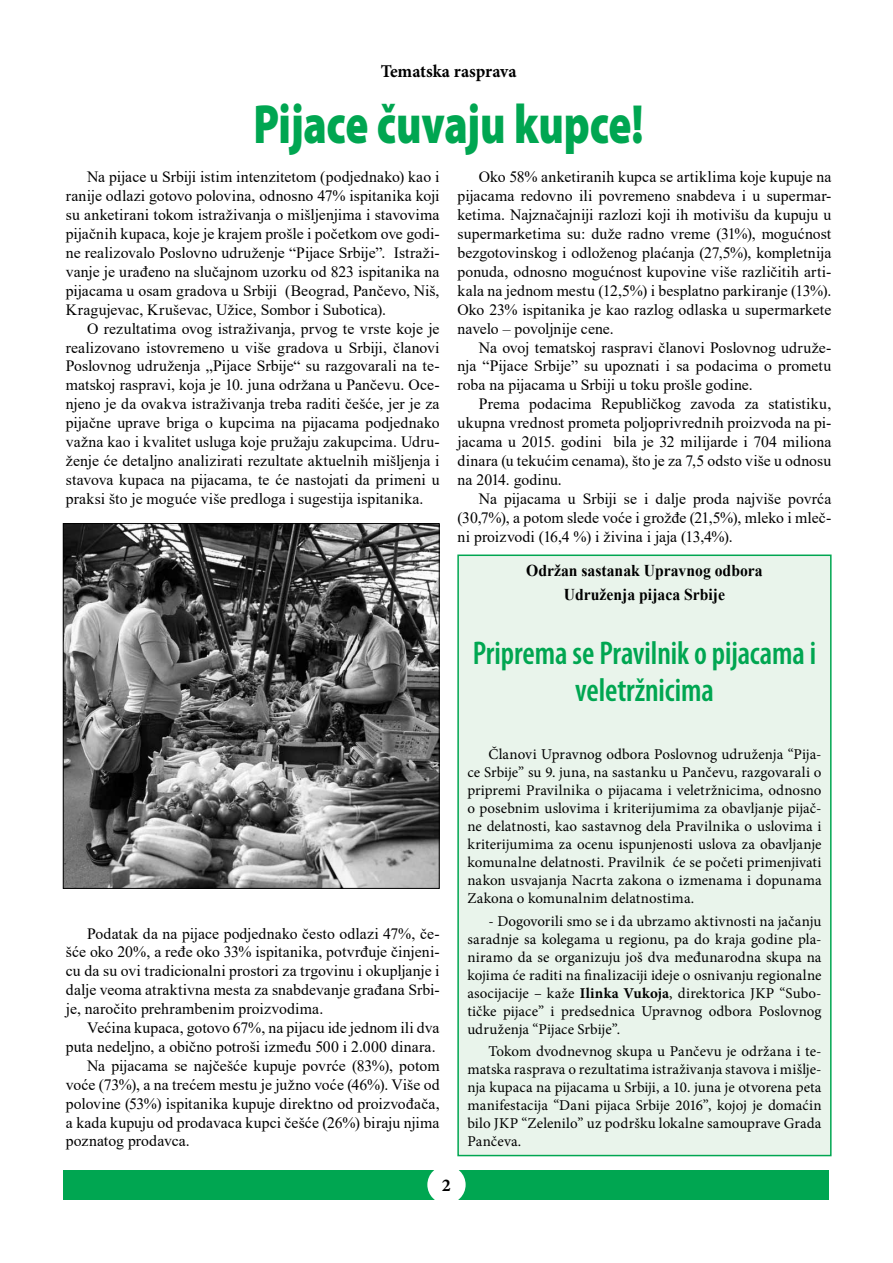
<style>
.page{position:relative;width:893px;height:1263px;background:#fff}
.page>*{position:absolute;margin:0;border:0;box-sizing:border-box;transform-origin:0 0}
.t1{font:900 55.5px "Myriad Pro";letter-spacing:-.01em;color:#00a651;scale:.77 1}
.t2{font:600 condensed 33px/36.6px "Myriad Pro";letter-spacing:-.005em;color:#00a651;text-align:center;scale:.95 1}
.t3{font:700 18px "Minion Pro";color:#000}
.t4{font:700 16.5px/24.5px "Times New Roman";color:#000;text-align:center;scale:.95 1}
.t5{font:15.75px/18.9px "Times New Roman";letter-spacing:.005em;color:#000;text-align:justify}
.t6{font:15px/18px "Minion Pro";letter-spacing:.005em;color:#000;text-align:justify}
.s1{font-weight:700}
</style>
<div class="page">
<div style="left:64px;top:1170px;width:765px;height:29px;background:#00a651"></div>
<div style="left:427px;top:1165px;width:39px;height:39px;background:#fff;border-radius:50%"></div>
<div style="left:458px;top:555px;width:373px;height:600px;background:#e9f4eb"></div>
<div style="left:457px;top:554px;width:375px;height:602px;border:2px solid #00a651"></div>
<img style="left:65px;top:525px;width:373px;height:362px">
<div style="left:63px;top:523px;width:377px;height:366px;border:1px solid #000"></div>
<p class="t3" style="left:381px;top:58px;width:137px">Tematska rasprava</p>
<h1 class="t1" style="left:253px;top:93px;width:508px">Pijace čuvaju kupce!</h1>
<p class="t5" style="left:66px;top:167px;width:375px;text-indent:21px">Na pijace u Srbiji istim intenzitetom (podjednako) kao i ranije odlazi gotovo polovina, odnosno 47% ispitanika koji su anketirani tokom istraživanja o mišljenjima i stavovima pijačnih kupaca, koje je krajem prošle i početkom ove godi&shy;ne realizovalo Poslovno udruženje “Pijace Srbije”. Istraži&shy;vanje je urađeno na slučajnom uzorku od 823 ispitanika na pijacama u osam gradova u Srbiji (Beograd, Pančevo, Niš, Kragujevac, Kruševac, Užice, Sombor i Subotica).</p>
<p class="t5" style="left:66px;top:318px;width:375px;text-indent:21px">O rezultatima ovog istraživanja, prvog te vrste koje je realizovano istovremeno u više gradova u Srbiji, članovi Poslovnog udruženja „Pijace Srbije“ su razgovarali na te&shy;matskoj raspravi, koja je 10. juna održana u Pančevu. Oce&shy;njeno je da ovakva istraživanja treba raditi češće, jer je za pijačne uprave briga o kupcima na pijacama podjednako važna kao i kvalitet usluga koje pružaju zakupcima. Udru&shy;ženje će detaljno analizirati rezultate aktuelnih mišljenja i stavova kupaca na pijacama, te će nastojati da primeni u praksi što je moguće više predloga i sugestija ispitanika.</p>
<p class="t5" style="left:458px;top:167px;width:375px;text-indent:21px">Oko 58% anketiranih kupca se artiklima koje kupuje na pijacama redovno ili povremeno snabdeva i u supermar&shy;ketima. Najznačajniji razlozi koji ih motivišu da kupuju u supermarketima su: duže radno vreme (31%), mogućnost bezgotovinskog i odloženog plaćanja (27,5%), kompletnija ponuda, odnosno mogućnost kupovine više različitih arti&shy;kala na jednom mestu (12,5%) i besplatno parkiranje (13%).<br>Oko 23% ispitanika je kao razlog odlaska u supermarkete navelo – povoljnije cene.</p>
<p class="t5" style="left:458px;top:337px;width:375px;text-indent:21px">Na ovoj tematskoj raspravi članovi Poslovnog udruže&shy;nja “Pijace Srbije” su upoznati i sa podacima o prometu roba na pijacama u Srbiji u toku prošle godine.</p>
<p class="t5" style="left:458px;top:394px;width:375px;text-indent:21px">Prema podacima Republičkog zavoda za statistiku, ukupna vrednost prometa poljoprivrednih proizvoda na pi&shy;jacama u 2015. godini bila je 32 milijarde i 704 miliona dinara (u tekućim cenama), što je za 7,5 odsto više u odnosu na 2014. godinu.</p>
<p class="t5" style="left:458px;top:488px;width:375px;text-indent:21px">Na pijacama u Srbiji se i dalje proda najviše povrća (30,7%), a potom slede voće i grožđe (21,5%), mleko i mleč&shy;ni proizvodi (16,4 %) i živina i jaja (13,4%).</p>
<p class="t4" style="left:526px;top:557px;width:250px">Održan sastanak Upravnog odbora<br>Udruženja pijaca Srbije</p>
<h2 class="t2" style="left:473px;top:635px;width:363px">Priprema se Pravilnik o pijacama i veletržnicima</h2>
<p class="t5" style="left:66px;top:923px;width:375px;text-indent:21px">Podatak da na pijace podjednako često odlazi 47%, če&shy;šće oko 20%, a ređe oko 33% ispitanika, potvrđuje činjeni&shy;cu da su ovi tradicionalni prostori za trgovinu i okupljanje i dalje veoma atraktivna mesta za snabdevanje građana Srbi&shy;je, naročito prehrambenim proizvodima.</p>
<p class="t5" style="left:87px;top:1018px;width:354px">Većina kupaca, gotovo 67%, na pijacu ide jednom ili dva</p>
<p class="t5" style="left:66px;top:1037px;width:371px">puta nedeljno, a obično potroši između 500 i 2.000 dinara.</p>
<p class="t5" style="left:87px;top:1055px;width:354px">Na pijacama se najčešće kupuje povrće (83%), potom</p>
<p class="t5" style="left:66px;top:1074px;width:375px">voće (73%), a na trećem mestu je južno voće (46%). Više od</p>
<p class="t5" style="left:66px;top:1093px;width:375px">polovine (53%) ispitanika kupuje direktno od proizvođača,</p>
<p class="t5" style="left:66px;top:1112px;width:375px">a kada kupuju od prodavaca kupci češće (26%) biraju njima</p>
<p class="t5" style="left:66px;top:1131px;width:125px">poznatog prodavca.</p>
<p class="t6" style="left:467px;top:745px;width:356px;text-indent:21px">Članovi Upravnog odbora Poslovnog udruženja “Pija&shy;ce Srbije” su 9. juna, na sastanku u Pančevu, razgovarali o pripremi Pravilnika o pijacama i veletržnicima, odnosno o posebnim uslovima i kriterijumima za obavljanje pijač&shy;ne delatnosti, kao sastavnog dela Pravilnika o uslovima i kriterijumima za ocenu ispunjenosti uslova za obavlјanje komunalne delatnosti. Pravilnik će se početi primenjivati nakon usvajanja Nacrta zakona o izmenama i dopunama Zakona o komunalnim delatnostima.</p>
<p class="t6" style="left:467px;top:912px;width:356px;text-indent:21px">- Dogovorili smo se i da ubrzamo aktivnosti na jačanju saradnje sa kolegama u regionu, pa do kraja godine pla&shy;niramo da se organizuju još dva međunarodna skupa na kojima će raditi na finalizaciji ideje o osnivanju regionalne asocijacije – kaže <span class="s1">Ilinka Vukoja</span>, direktorica JKP “Subo&shy;tičke pijace” i predsednica Upravnog odbora Poslovnog udruženja “Pijace Srbije”.</p>
<p class="t6" style="left:467px;top:1042px;width:356px;text-indent:21px">Tokom dvodnevnog skupa u Pančevu je održana i te&shy;matska rasprava o rezultatima istraživanja stavova i mišlje&shy;nja kupaca na pijacama u Srbiji, a 10. juna je otvorena peta manifestacija “Dani pijaca Srbije 2016”, kojoj je domaćin bilo JKP “Zelenilo” uz podršku lokalne samouprave Grada Pančeva.</p>
<p class="t3" style="left:442px;top:1173px;width:10px">2</p>
</div>
